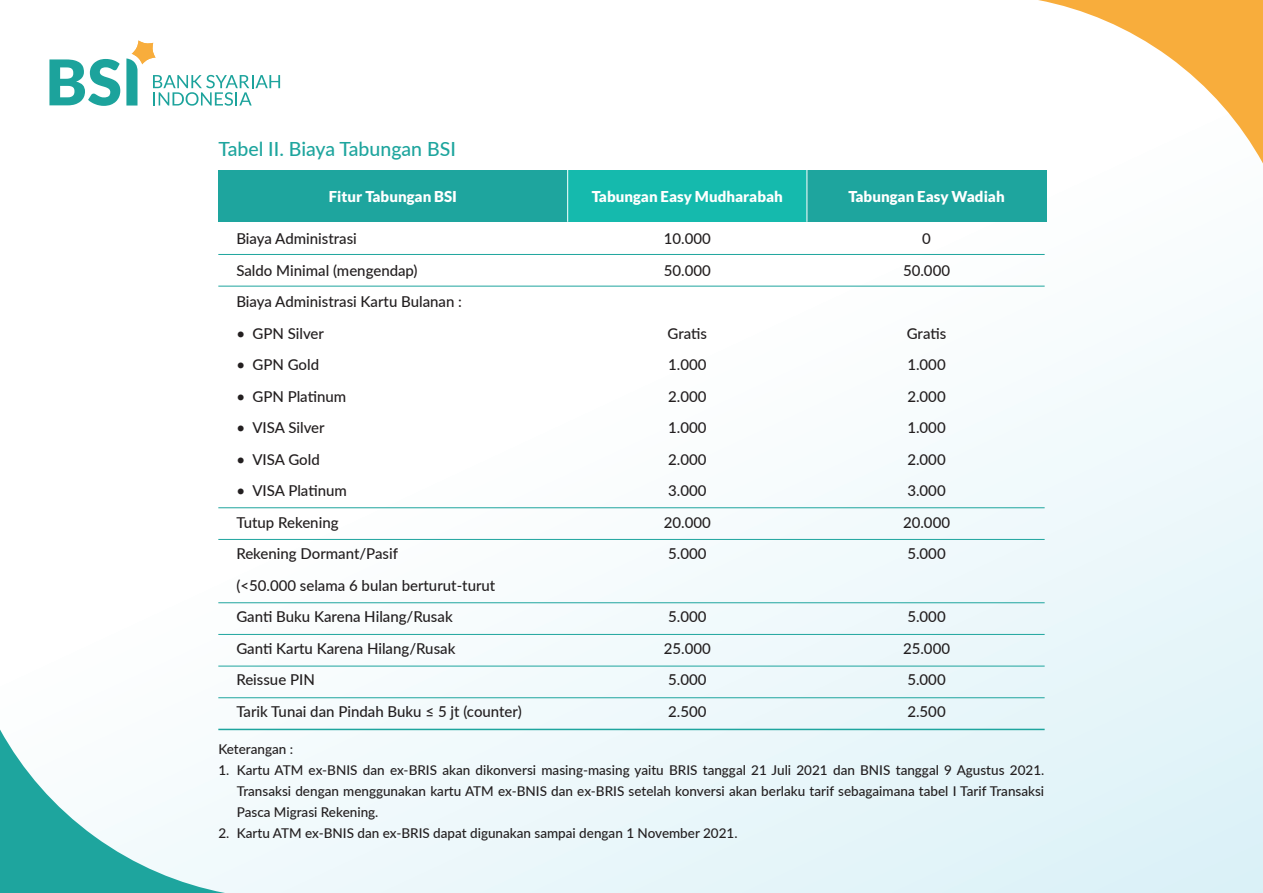
<style>
.page{position:relative;width:1263px;height:893px;background:#fff}
.page>*{position:absolute;margin:0;border:0;box-sizing:border-box;transform-origin:0 0}
.t1{font:500 19.5px "Lato";color:#1ea59e}
.t2{font:500 15px/31.5px "Lato";color:#231f20}
.t3{font:900 15px "Lato";color:#fff}
.t4{font:500 13.5px/21px "Lato";color:#231f20}
</style>
<div class="page">
<div style="left:0;top:0;width:1263px;height:893px;background:linear-gradient(to bottom,#fff,#e8f6fa)"></div>
<svg style="left:1038px;top:0;width:225px;height:163px"></svg>
<svg style="left:0;top:729px;width:225px;height:164px"></svg>
<svg style="left:49px;top:59px;width:71px;height:47px"></svg>
<svg style="left:126px;top:40px;width:154px;height:66px"></svg>
<div style="left:218px;top:170px;width:350px;height:52px;background:#1ea59e"></div>
<div style="left:807px;top:170px;width:239px;height:52px;background:#1ea59e"></div>
<div style="left:568px;top:170px;width:239px;height:52px;background:#15baad"></div>
<hr style="left:567px;top:170px;width:1px;height:52px;background:#fff">
<hr style="left:806px;top:170px;width:1px;height:52px;background:#fff">
<hr style="left:218px;top:254px;width:827px;height:1px;background:#1ea59e">
<hr style="left:218px;top:286px;width:827px;height:1px;background:#1ea59e">
<hr style="left:218px;top:507px;width:827px;height:1px;background:#1ea59e">
<hr style="left:218px;top:539px;width:827px;height:1px;background:#1ea59e">
<hr style="left:218px;top:602px;width:827px;height:1px;background:#1ea59e">
<hr style="left:218px;top:634px;width:827px;height:1px;background:#1ea59e">
<hr style="left:218px;top:666px;width:827px;height:1px;background:#1ea59e">
<hr style="left:218px;top:697px;width:827px;height:1px;background:#1ea59e">
<hr style="left:218px;top:729px;width:827px;height:1px;background:#1ea59e">
<h1 class="t1" style="left:218px;top:135px;width:239px">Tabel II. Biaya Tabungan BSI</h1>
<p class="t3" style="left:329px;top:188px;width:130px">Fitur Tabungan BSI</p>
<p class="t3" style="left:592px;top:188px;width:193px">Tabungan Easy Mudharabah</p>
<p class="t3" style="left:848px;top:188px;width:158px">Tabungan Easy Wadiah</p>
<p class="t2" style="left:236px;top:222px;width:227px">Biaya Administrasi<br>Saldo Minimal (mengendap)<br>Biaya Administrasi Kartu Bulanan :</p>
<p class="t2" style="left:236px;top:317px;width:89px">• GPN Silver</p>
<p class="t2" style="left:236px;top:348px;width:84px">• GPN Gold</p>
<p class="t2" style="left:236px;top:380px;width:111px">• GPN Platinum</p>
<p class="t2" style="left:236px;top:411px;width:90px">• VISA Silver</p>
<p class="t2" style="left:236px;top:443px;width:85px">• VISA Gold</p>
<p class="t2" style="left:236px;top:474px;width:287px">• VISA Platinum<br>Tutup Rekening<br>Rekening Dormant/Pasif<br>(&lt;50.000 selama 6 bulan berturut-turut<br>Ganti Buku Karena Hilang/Rusak<br>Ganti Kartu Karena Hilang/Rusak<br>Reissue PIN<br>Tarik Tunai dan Pindah Buku ≤ 5 jt (counter)</p>
<p class="t2" style="left:664px;top:222px;width:49px">10.000<br>50.000</p>
<p class="t2" style="left:903px;top:222px;width:49px;text-align:center">0<br>50.000</p>
<p class="t2" style="left:664px;top:317px;width:49px">Gratis<br>1.000<br>2.000<br>1.000<br>2.000<br>3.000<br>20.000<br>5.000</p>
<p class="t2" style="left:903px;top:317px;width:49px">Gratis<br>1.000<br>2.000<br>1.000<br>2.000<br>3.000<br>20.000<br>5.000</p>
<p class="t2" style="left:664px;top:600px;width:49px">5.000<br>25.000<br>5.000<br>2.500</p>
<p class="t2" style="left:903px;top:600px;width:49px">5.000<br>25.000<br>5.000<br>2.500</p>
<p class="t4" style="left:218px;top:738px;width:76px">Keterangan :</p>
<p class="t4" style="left:218px;top:759px;width:13px">1.</p>
<p class="t4" style="left:218px;top:822px;width:13px">2.</p>
<p class="t4" style="left:237px;top:759px;width:809px">Kartu ATM ex-BNIS dan ex-BRIS akan dikonversi masing-masing yaitu BRIS tanggal 21 Juli 2021 dan BNIS tanggal 9 Agustus 2021.<br>Transaksi dengan menggunakan kartu ATM ex-BNIS dan ex-BRIS setelah konversi akan berlaku tarif sebagaimana tabel I Tarif Transaksi Pasca Migrasi Rekening.<br>Kartu ATM ex-BNIS dan ex-BRIS dapat digunakan sampai dengan 1 November 2021.</p>
</div>
